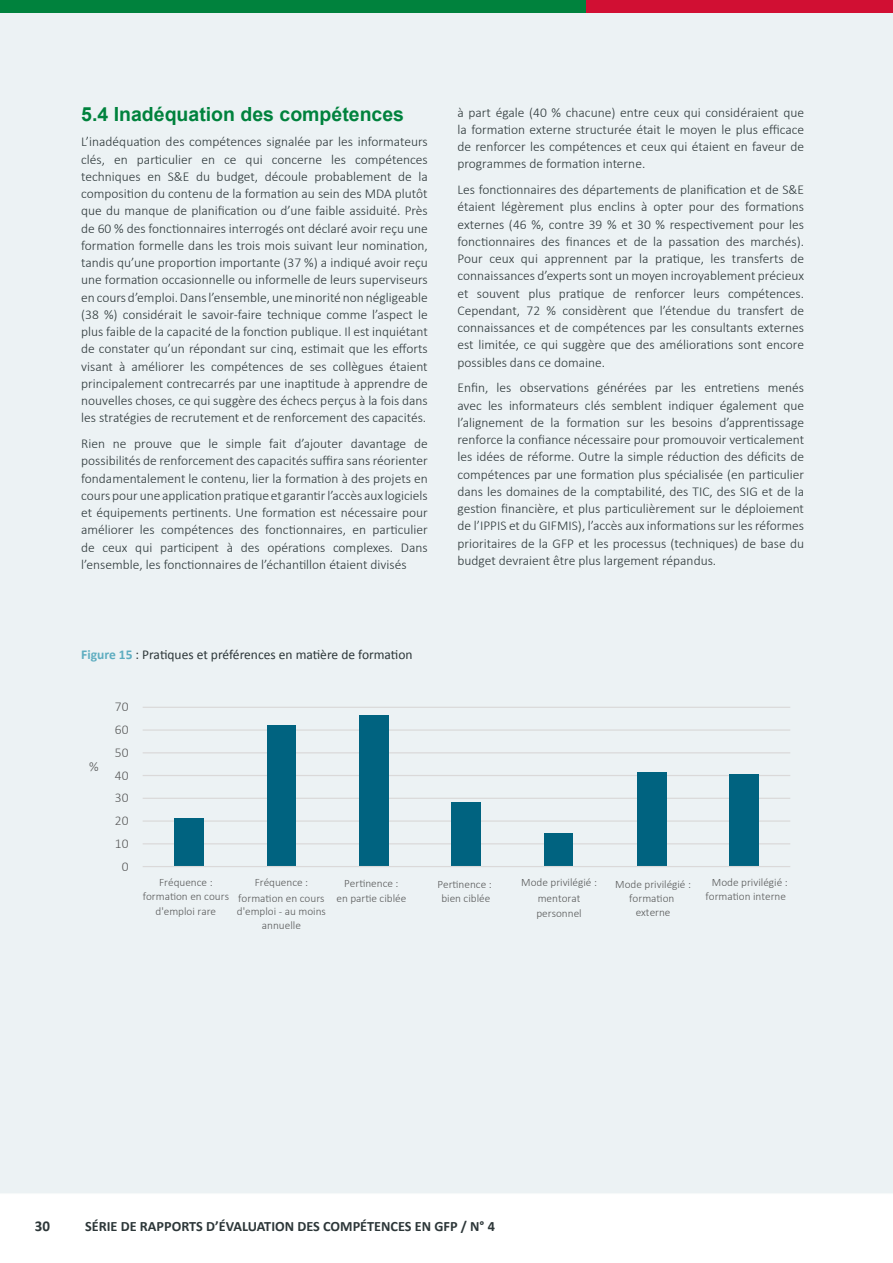
<style>
.page{position:relative;width:893px;height:1263px;background:#fff}
.page>*{position:absolute;margin:0;border:0;box-sizing:border-box;transform-origin:0 0}
.t1{font:700 19.5px "Arial";color:#00823d}
.t2{font:700 15px "Calibri";color:#2d3739}
.t3{font:700 14.25px "Calibri";color:#2d3739}
.t4{font:300 13.5px/17.2px "Calibri";color:#2d3739;text-align:justify}
.t5{font:13.5px "Calibri";color:#2d3739}
.t6{font:300 13.5px/22.8px "Calibri";color:#595a5a;text-align:center}
.t7{font:300 11.25px/14.2px "Calibri";color:#595a5a;text-align:center}
.s1{font-weight:700;color:#5eadc0}
</style>
<div class="page">
<div style="left:0;top:13px;width:893px;height:1180px;background:#ecf2f4"></div>
<div style="left:0;top:0;width:587px;height:13px;background:#00823d"></div>
<div style="left:586px;top:0;width:307px;height:13px;background:#d10f33"></div>
<hr style="left:143px;top:707px;width:647px;height:1px;background:#dad9d9">
<hr style="left:143px;top:729px;width:647px;height:2px;background:#dad9d9">
<hr style="left:143px;top:752px;width:647px;height:1px;background:#dad9d9">
<hr style="left:143px;top:775px;width:647px;height:1px;background:#dad9d9">
<hr style="left:143px;top:798px;width:647px;height:1px;background:#dad9d9">
<hr style="left:143px;top:820px;width:647px;height:2px;background:#dad9d9">
<hr style="left:143px;top:843px;width:647px;height:1px;background:#dad9d9">
<div style="left:729px;top:774px;width:30px;height:92px;background:#006380"></div>
<div style="left:637px;top:772px;width:29px;height:94px;background:#006380"></div>
<div style="left:544px;top:832px;width:29px;height:34px;background:#006380"></div>
<div style="left:452px;top:802px;width:29px;height:64px;background:#006380"></div>
<div style="left:359px;top:715px;width:29px;height:151px;background:#006380"></div>
<div style="left:267px;top:725px;width:29px;height:141px;background:#006380"></div>
<div style="left:174px;top:818px;width:29px;height:48px;background:#006380"></div>
<hr style="left:143px;top:866px;width:647px;height:1px;background:#dad9d9">
<h1 class="t1" style="left:81px;top:101px;width:324px">5.4 Inadéquation des compétences</h1>
<p class="t4" style="left:81px;top:133px;width:348px">L’inadéquation des compétences signalée par les informateurs clés, en particulier en ce qui concerne les compétences techniques en S&amp;E du budget, découle probablement de la composition du contenu de la formation au sein des MDA plutôt que du manque de planification ou d’une faible assiduité. Près de 60 % des fonctionnaires interrogés ont déclaré avoir reçu une formation formelle dans les trois mois suivant leur nomination, tandis qu’une proportion importante (37 %) a indiqué avoir reçu une formation occasionnelle ou informelle de leurs superviseurs en cours d’emploi. Dans l’ensemble, une minorité non négligeable (38 %) considérait le savoir-faire technique comme l’aspect le plus faible de la capacité de la fonction publique. Il est inquiétant de constater qu’un répondant sur cinq, estimait que les efforts visant à améliorer les compétences de ses collègues étaient principalement contrecarrés par une inaptitude à apprendre de nouvelles choses, ce qui suggère des échecs perçus à la fois dans les stratégies de recrutement et de renforcement des capacités.</p>
<p class="t4" style="left:81px;top:435px;width:348px">Rien ne prouve que le simple fait d’ajouter davantage de possibilités de renforcement des capacités suffira sans réorienter fondamentalement le contenu, lier la formation à des projets en cours pour une application pratique et garantir l’accès aux logiciels et équipements pertinents. Une formation est nécessaire pour améliorer les compétences des fonctionnaires, en particulier de ceux qui participent à des opérations complexes. Dans l’ensemble, les fonctionnaires de l’échantillon étaient divisés</p>
<p class="t4" style="left:457px;top:103px;width:348px">à part égale (40 % chacune) entre ceux qui considéraient que la formation externe structurée était le moyen le plus efficace de renforcer les compétences et ceux qui étaient en faveur de programmes de formation interne.</p>
<p class="t4" style="left:457px;top:181px;width:348px">Les fonctionnaires des départements de planification et de S&amp;E étaient légèrement plus enclins à opter pour des formations externes (46 %, contre 39 % et 30 % respectivement pour les fonctionnaires des finances et de la passation des marchés).<br>Pour ceux qui apprennent par la pratique, les transferts de connaissances d’experts sont un moyen incroyablement précieux et souvent plus pratique de renforcer leurs compétences.<br>Cependant, 72 % considèrent que l’étendue du transfert de connaissances et de compétences par les consultants externes est limitée, ce qui suggère que des améliorations sont encore possibles dans ce domaine.</p>
<p class="t4" style="left:457px;top:379px;width:348px">Enfin, les observations générées par les entretiens menés avec les informateurs clés semblent indiquer également que l’alignement de la formation sur les besoins d’apprentissage renforce la confiance nécessaire pour promouvoir verticalement les idées de réforme. Outre la simple réduction des déficits de compétences par une formation plus spécialisée (en particulier dans les domaines de la comptabilité, des TIC, des SIG et de la gestion financière, et plus particulièrement sur le déploiement de l’IPPIS et du GIFMIS), l’accès aux informations sur les réformes prioritaires de la GFP et les processus (techniques) de base du budget devraient être plus largement répandus.</p>
<p class="t5" style="left:81px;top:646px;width:333px"><span class="s1">Figure 15</span> : Pratiques et préférences en matière de formation</p>
<p class="t6" style="left:89px;top:755px;width:11px">%</p>
<p class="t6" style="left:115px;top:695px;width:15px">70<br>60<br>50<br>40<br>30<br>20<br>10<br>0</p>
<p class="t7" style="left:143px;top:875px;width:88px;line-height:14.7px">Fréquence : formation en cours d'emploi rare</p>
<p class="t7" style="left:238px;top:874px;width:88px;line-height:15.8px">Fréquence : formation en cours</p>
<p class="t7" style="left:237px;top:904px;width:91px">d'emploi - au moins annuelle</p>
<p class="t7" style="left:336px;top:875px;width:71px;line-height:15.8px">Pertinence :<br>en partie ciblée</p>
<p class="t7" style="left:437px;top:877px;width:56px">Pertinence : bien ciblée</p>
<p class="t7" style="left:521px;top:875px;width:77px;line-height:15.5px">Mode privilégié : mentorat personnel</p>
<p class="t7" style="left:615px;top:877px;width:77px">Mode privilégié : formation externe</p>
<p class="t7" style="left:705px;top:875px;width:84px">Mode privilégié : formation interne</p>
<p class="t2" style="left:35px;top:1216px;width:17px">30</p>
<p class="t3" style="left:85px;top:1217px;width:411px">SÉRIE DE RAPPORTS D’ÉVALUATION DES COMPÉTENCES EN GFP / N° 4</p>
</div>
